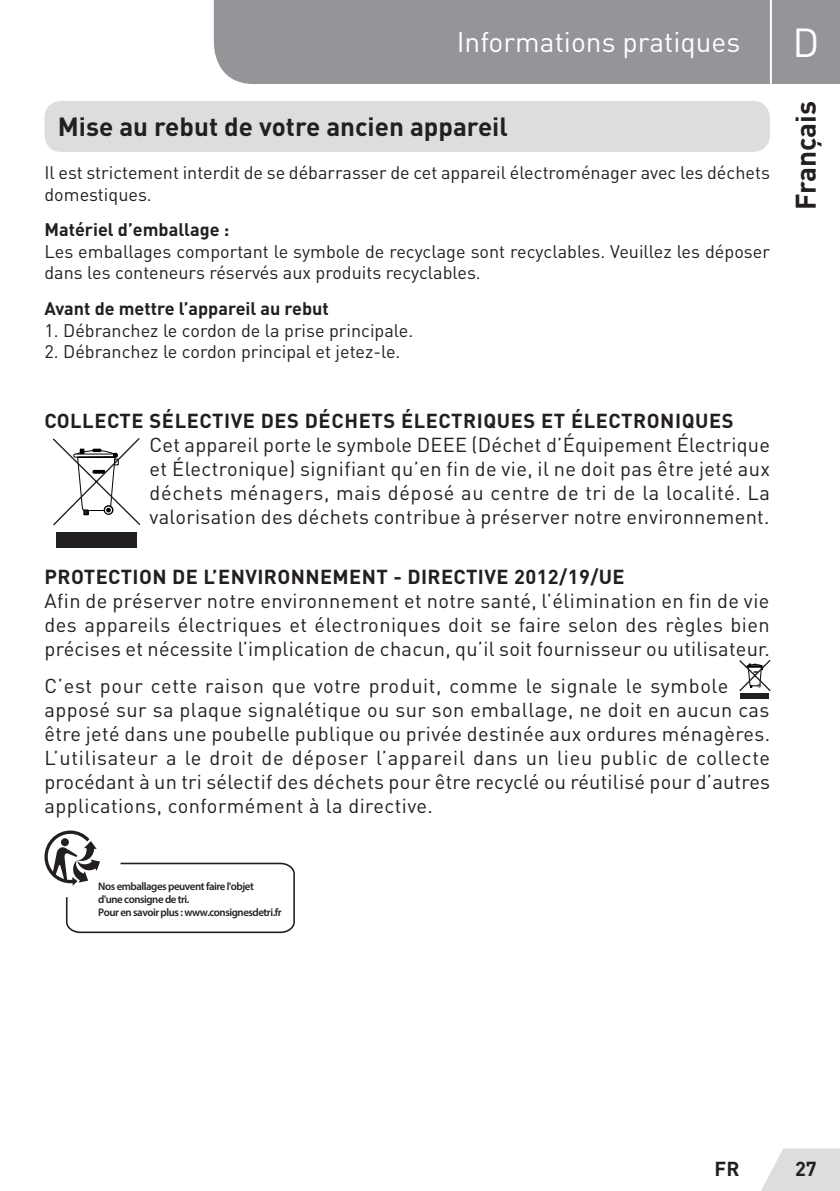
<style>
.page{position:relative;width:840px;height:1191px;background:#fff}
.page>*{position:absolute;margin:0;border:0;box-sizing:border-box;transform-origin:0 0}
.t1{font:40px "DIN Pro";color:#fff}
.t2{font:28px "DIN Pro";color:#fff}
.t3{font:700 28px "DIN Pro";color:#231f20}
.t4{font:700 26px "DIN Pro";color:#231f20}
.t5{font:20px/24px "DIN Pro";letter-spacing:.02em;color:#231f20;text-align:justify}
.t6{font:700 20px "DIN Pro";letter-spacing:.02em;color:#231f20}
.t7{font:18px/21.6px "DIN Pro";color:#231f20}
.t8{font:700 18px "DIN Pro";color:#231f20}
.t9{font:600 11px/13.2px "Myriad Pro";letter-spacing:-.04em;color:#231f20}
</style>
<div class="page">
<svg style="left:761px;top:1148px;width:78px;height:43px;background:#e1e2e3"></svg>
<div style="left:214px;top:0;width:625px;height:84px;background:#939598"></div>
<hr style="left:769px;top:0;width:2px;height:94px;background:#fff">
<div style="left:44px;top:101px;width:725px;height:51px;background:#dcdddf;border-radius:17px"></div>
<svg style="left:44px;top:830px;width:251px;height:104px"></svg>
<svg style="left:739px;top:660px;width:32px;height:32px"></svg>
<div style="left:740px;top:693px;width:28px;height:6px;background:#231f20"></div>
<svg style="left:53px;top:438px;width:88px;height:88px"></svg>
<div style="left:56px;top:532px;width:80px;height:15px;background:#231f20"></div>
<h2 class="t2" style="left:456px;top:23px;width:285px">Informations pratiques</h2>
<h3 class="t4" style="left:58px;top:109px;width:451px">Mise au rebut de votre ancien appareil</h3>
<p class="t7" style="left:44px;top:161px;width:726px">Il est strictement interdit de se débarrasser de cet appareil électroménager avec les déchets domestiques.</p>
<p class="t8" style="left:44px;top:217px;width:186px">Matériel d’emballage :</p>
<p class="t7" style="left:44px;top:240px;width:726px">Les emballages comportant le symbole de recyclage sont recyclables. Veuillez les déposer dans les conteneurs réservés aux produits recyclables.</p>
<p class="t8" style="left:44px;top:296px;width:286px">Avant de mettre l’appareil au rebut</p>
<p class="t7" style="left:44px;top:318px;width:370px">1. Débranchez le cordon de la prise principale.</p>
<p class="t7" style="left:44px;top:340px;width:357px">2. Débranchez le cordon principal et jetez-le.</p>
<p class="t6" style="left:44px;top:407px;width:690px">COLLECTE SÉLECTIVE DES DÉCHETS ÉLECTRIQUES ET ÉLECTRONIQUES</p>
<p class="t5" style="left:149px;top:432px;width:621px">Cet appareil porte le symbole DEEE (Déchet d’équipement électrique et électronique) signifiant qu’en fin de vie, il ne doit pas être jeté aux déchets ménagers, mais déposé au centre de tri de la localité. La valorisation des déchets contribue à préserver notre environnement.</p>
<p class="t6" style="left:44px;top:563px;width:581px">PROTECTION DE L’ENVIRONNEMENT - DIRECTIVE 2012/19/UE</p>
<p class="t5" style="left:44px;top:588px;width:726px">Afin de préserver notre environnement et notre santé, l’élimination en fin de vie des appareils électriques et électroniques doit se faire selon des règles bien précises et nécessite l’implication de chacun, qu’il soit fournisseur ou utilisateur.</p>
<p class="t5" style="left:44px;top:673px;width:727px;text-align:left">C’est pour cette raison que votre produit, comme le signale le symbole apposé sur sa plaque signalétique ou sur son emballage, ne doit en aucun cas être jeté dans une poubelle publique ou privée destinée aux ordures ménagères.<br>L’utilisateur a le droit de déposer l’appareil dans un lieu public de collecte procédant à un tri sélectif des déchets pour être recyclé ou réutilisé pour d’autres applications, conformément à la directive.</p>
<h1 class="t1" style="left:792px;top:15px;width:28px">D</h1>
<h2 class="t3" style="left:786px;top:210px;width:111px;rotate:-90deg">Français</h2>
<p class="t9" style="left:98px;top:879px;width:185px">Nos emballages peuvent faire l'objet<br>d'une consigne de tri.<br>Pour en savoir plus : www.consignesdetri.fr</p>
<p class="t6" style="left:714px;top:1155px;width:26px">FR</p>
<p class="t6" style="left:794px;top:1155px;width:23px">27</p>
</div>
